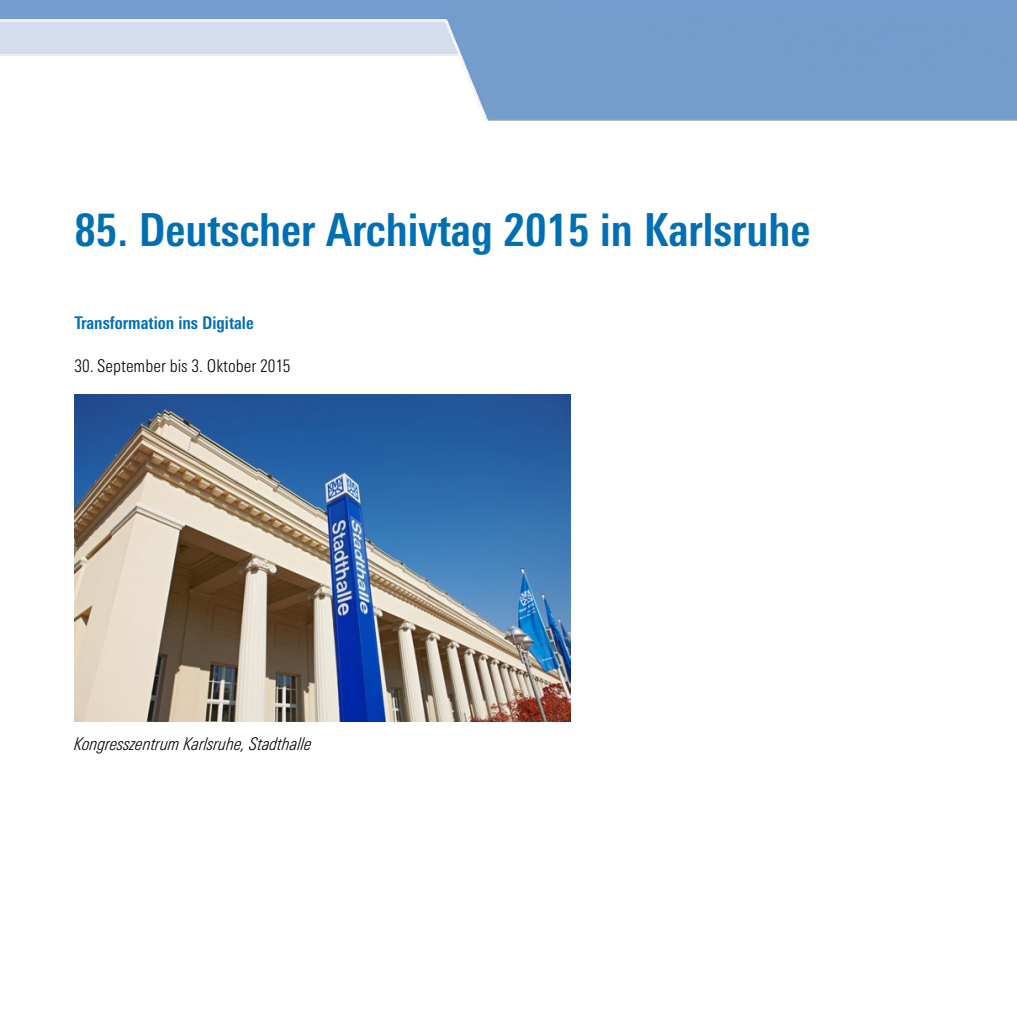
<style>
.page{position:relative;width:1017px;height:1017px;background:#fff}
.page>*{position:absolute;margin:0;border:0;box-sizing:border-box;transform-origin:0 0}
.t1{font:700 condensed 45.5px "LT Univers";color:#006fb4}
.t2{font:italic 300 condensed 17.5px "LT Univers";color:#000}
.t3{font:300 condensed 17.5px "LT Univers";color:#000}
.t4{font:700 condensed 17.5px "LT Univers";color:#006fb4}
</style>
<div class="page">
<img style="left:74px;top:394px;width:496px;height:328px">
<img style="left:0;top:0;width:1px;height:1017px">
<p class="t1" style="left:74px;top:203px;width:738px">85. Deutscher Archivtag 2015 in Karlsruhe</p>
<p class="t4" style="left:74px;top:312px;width:181px">Transformation ins Digitale</p>
<p class="t3" style="left:74px;top:356px;width:218px">30. September bis 3. Oktober 2015</p>
<p class="t2" style="left:74px;top:734px;width:239px">Kongresszentrum Karlsruhe, Stadthalle</p>
</div>
